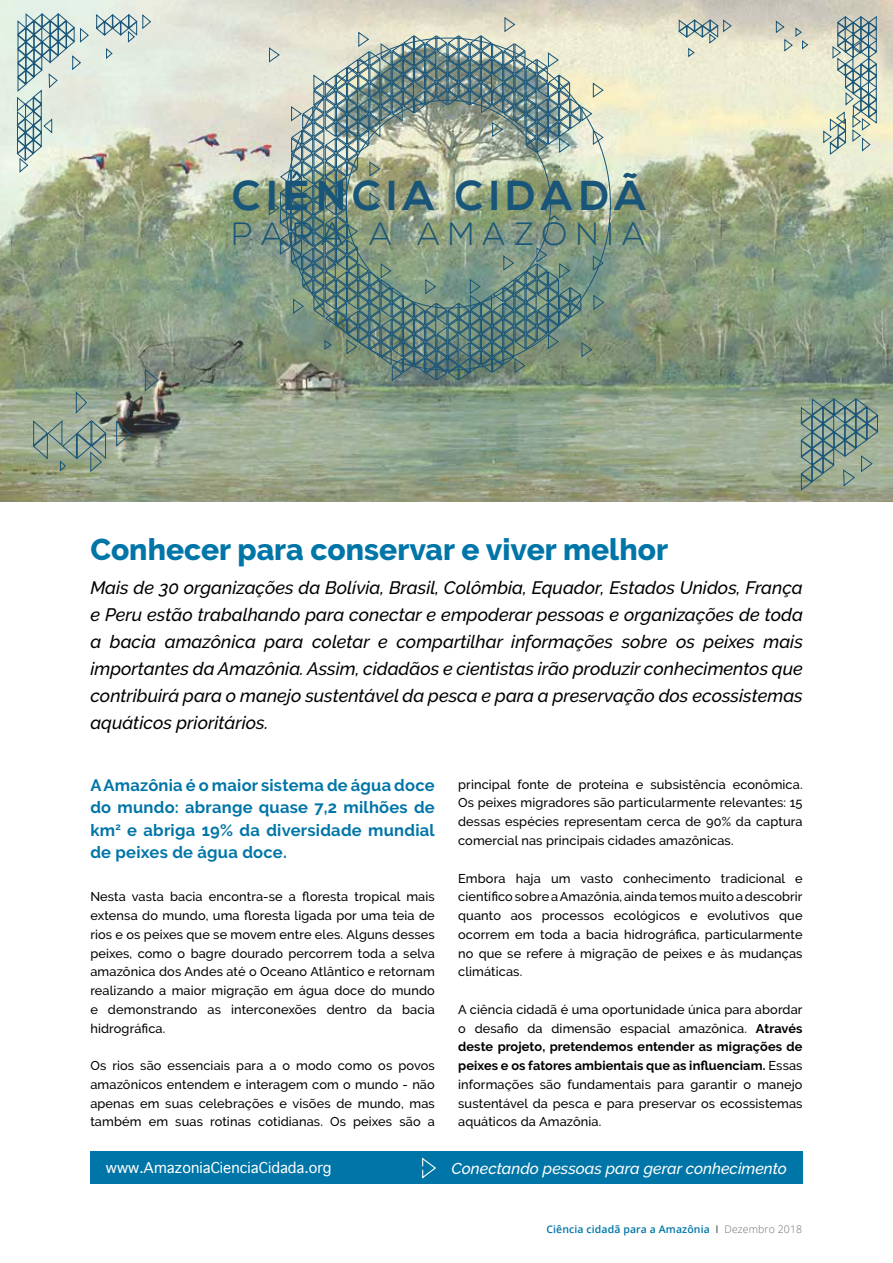
<style>
.page{position:relative;width:893px;height:1263px;background:#fff}
.page>*{position:absolute;margin:0;border:0;box-sizing:border-box;transform-origin:0 0}
.t1{font:700 41.7px "Nexa";letter-spacing:.14em;color:#195578}
.t2{font:300 32.25px "Nexa";letter-spacing:.26em;color:#195578}
.t3{font:800 30px "Raleway";color:#0075a8}
.t4{font:italic 500 18px/27px "Raleway";color:#000;text-align:justify}
.t5{font:700 16.5px/22.5px "Raleway";letter-spacing:.015em;color:#0075a8;text-align:justify}
.t6{font:italic 500 15.75px "Raleway";color:#fff}
.t7{font:14.25px "Geneva";color:#fff}
.t8{font:500 12.75px/18.8px "Raleway";letter-spacing:.01em;color:#000;text-align:justify}
.t9{font:600 10.5px "Open Sans";letter-spacing:.01em;color:#0075a8}
.s1{font-weight:700}
.s2{color:#6d6e71}
.s3{font-weight:300;color:#6d6e71}
</style>
<div class="page">
<img style="left:0;top:0;width:893px;height:501px">
<svg style="left:96px;top:15px;width:41px;height:27px"></svg>
<svg style="left:106px;top:49px;width:6px;height:9px"></svg>
<svg style="left:143px;top:15px;width:8px;height:14px"></svg>
<svg style="left:17px;top:14px;width:71px;height:158px;background:#c1d2cd"></svg>
<svg style="left:679px;top:20px;width:52px;height:37px;background:#c6cebf"></svg>
<svg style="left:776px;top:21px;width:32px;height:30px"></svg>
<svg style="left:823px;top:17px;width:54px;height:137px;background:#b8c5b9"></svg>
<svg style="left:145px;top:369px;width:13px;height:22px"></svg>
<svg style="left:801px;top:399px;width:77px;height:91px;background:#829b8f"></svg>
<svg style="left:76px;top:392px;width:11px;height:21px"></svg>
<svg style="left:33px;top:421px;width:73px;height:50px;background:#8ca08f"></svg>
<svg style="left:116px;top:421px;width:15px;height:25px"></svg>
<div style="left:90px;top:1151px;width:713px;height:33px;background:#0075a8"></div>
<svg style="left:422px;top:1157px;width:14px;height:22px"></svg>
<img style="left:269px;top:17px;width:335px;height:364px">
<svg style="left:623px;top:172px;width:14px;height:7px"></svg>
<h1 class="t1" style="left:232px;top:171px;width:415px">CIENCIA CIDADA</h1>
<h2 class="t2" style="left:232px;top:215px;width:414px">PARA A AMAZÔNIA</h2>
<h3 class="t3" style="left:90px;top:533px;width:579px">Conhecer para conservar e viver melhor</h3>
<p class="t4" style="left:90px;top:574px;width:714px">Mais de 30 organizações da Bolívia, Brasil, Colômbia, Equador, Estados Unidos, França e Peru estão trabalhando para conectar e empoderar pessoas e organizações de toda a bacia amazônica para coletar e compartilhar informações sobre os peixes mais importantes da Amazônia. Assim, cidadãos e cientistas irão produzir conhecimentos que contribuirá para o manejo sustentável da pesca e para a preservação dos ecossistemas aquáticos prioritários.</p>
<p class="t5" style="left:90px;top:774px;width:346px">A Amazônia é o maior sistema de água doce do mundo: abrange quase 7,2 milhões de km<sup>2</sup> e abriga 19% da diversidade mundial de peixes de água doce.</p>
<p class="t8" style="left:90px;top:887px;width:346px">Nesta vasta bacia encontra-se a floresta tropical mais extensa do mundo, uma floresta ligada por uma teia de rios e os peixes que se movem entre eles. Alguns desses peixes, como o bagre dourado percorrem toda a selva amazônica dos Andes até o Oceano Atlântico e retornam realizando a maior migração em água doce do mundo e demonstrando as interconexões dentro da bacia hidrográfica.</p>
<p class="t8" style="left:90px;top:1056px;width:346px">Os rios são essenciais para a o modo como os povos amazônicos entendem e interagem com o mundo - não apenas em suas celebrações e visões de mundo, mas também em suas rotinas cotidianas. Os peixes são a</p>
<p class="t8" style="left:458px;top:775px;width:346px">principal fonte de proteína e subsistência econômica.<br>Os peixes migradores são particularmente relevantes: 15 dessas espécies representam cerca de 90% da captura comercial nas principais cidades amazônicas.</p>
<p class="t8" style="left:458px;top:869px;width:346px">Embora haja um vasto conhecimento tradicional e científico sobre a Amazônia, ainda temos muito a descobrir quanto aos processos ecológicos e evolutivos que ocorrem em toda a bacia hidrográfica, particularmente no que se refere à migração de peixes e às mudanças climáticas.</p>
<p class="t8" style="left:458px;top:1000px;width:346px">A ciência cidadã é uma oportunidade única para abordar o desafio da dimensão espacial amazônica. <span class="s1">Através deste projeto, pretendemos entender as migrações de peixes e os fatores ambientais que as influenciam.</span> Essas informações são fundamentais para garantir o manejo sustentável da pesca e para preservar os ecossistemas aquáticos da Amazônia.</p>
<p class="t7" style="left:106px;top:1160px;width:227px">www.AmazoniaCienciaCidada.org</p>
<p class="t6" style="left:451px;top:1159px;width:337px">Conectando pessoas para gerar conhecimento</p>
<p class="t9" style="left:546px;top:1222px;width:257px">Ciência cidadã para a Amazônia <span class="s2">I</span> <span class="s3">Dezembro 2018</span></p>
</div>
